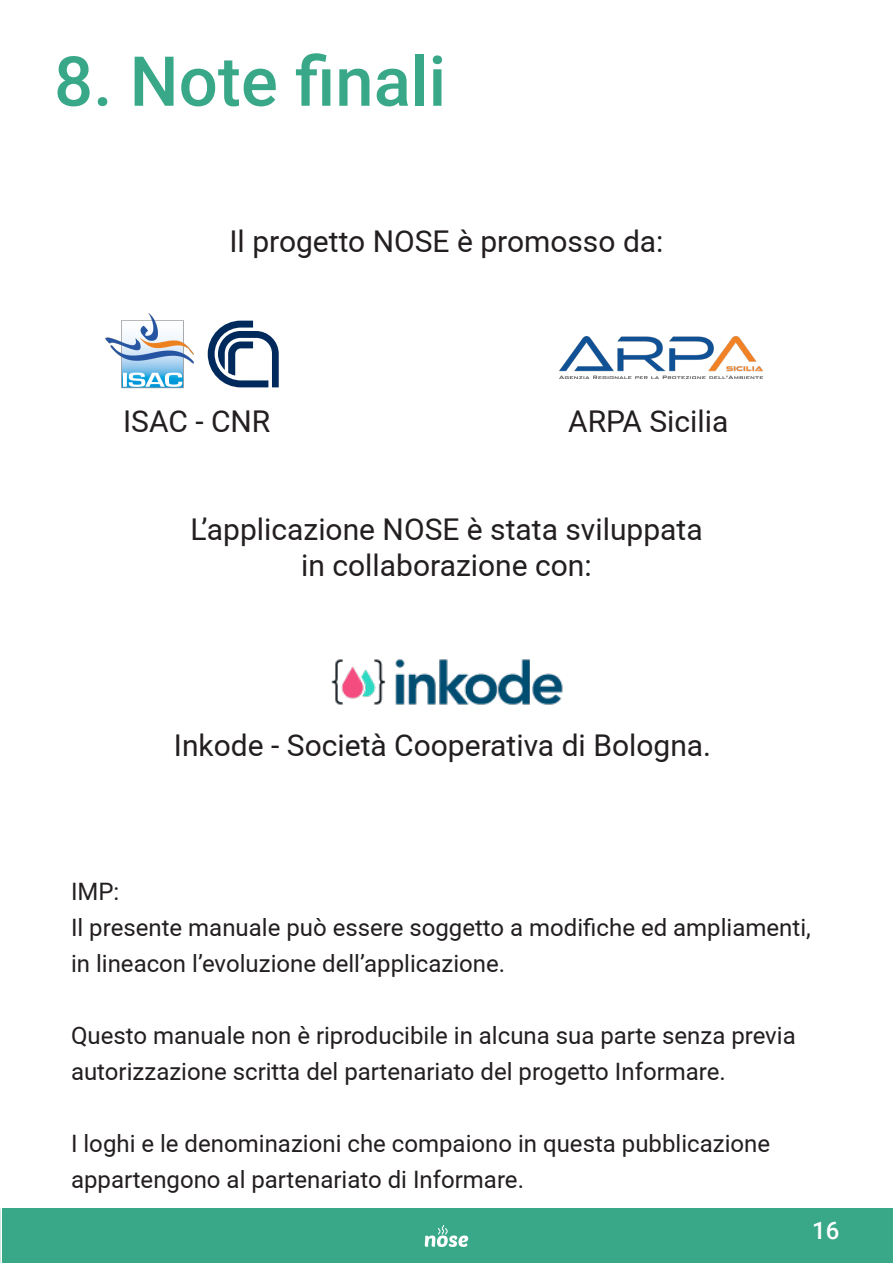
<style>
.page{position:relative;width:893px;height:1263px;background:#fff}
.page>*{position:absolute;margin:0;border:0;box-sizing:border-box;transform-origin:0 0}
.t1{font:500 69px "Roboto";color:#39a888}
.t2{font:30px "Roboto";color:#231f20}
.t3{font:24px/36px "Roboto";color:#231f20}
.t4{font:500 24px "Roboto";color:#fff}
</style>
<div class="page">
<img style="left:331px;top:659px;width:232px;height:46px">
<div style="left:2px;top:1209px;width:891px;height:54px;background:#39a888"></div>
<svg style="left:424px;top:1225px;width:45px;height:22px"></svg>
<img style="left:559px;top:337px;width:203px;height:41px">
<img style="left:105px;top:314px;width:88px;height:74px">
<svg style="left:208px;top:321px;width:71px;height:66px"></svg>
<p class="t1" style="left:54px;top:33px;width:394px">8. Note finali</p>
<p class="t2" style="left:229px;top:224px;width:436px">Il progetto NOSE è promosso da:</p>
<p class="t2" style="left:123px;top:404px;width:149px">ISAC - CNR</p>
<p class="t2" style="left:568px;top:404px;width:162px">ARPA Sicilia</p>
<p class="t2" style="left:190px;top:512px;width:514px">L’applicazione NOSE è stata sviluppata</p>
<p class="t2" style="left:301px;top:548px;width:292px">in collaborazione con:</p>
<p class="t2" style="left:174px;top:728px;width:539px">Inkode - Società Cooperativa di Bologna.</p>
<p class="t3" style="left:71px;top:874px;width:50px">IMP:</p>
<p class="t3" style="left:71px;top:910px;width:741px">Il presente manuale può essere soggetto a modifiche ed ampliamenti, in lineacon l’evoluzione dell’applicazione.</p>
<p class="t3" style="left:71px;top:1018px;width:726px">Questo manuale non è riproducibile in alcuna sua parte senza previa autorizzazione scritta del partenariato del progetto Informare.</p>
<p class="t3" style="left:71px;top:1126px;width:701px">I loghi e le denominazioni che compaiono in questa pubblicazione appartengono al partenariato di Informare.</p>
<p class="t4" style="left:812px;top:1213px;width:29px">16</p>
</div>
